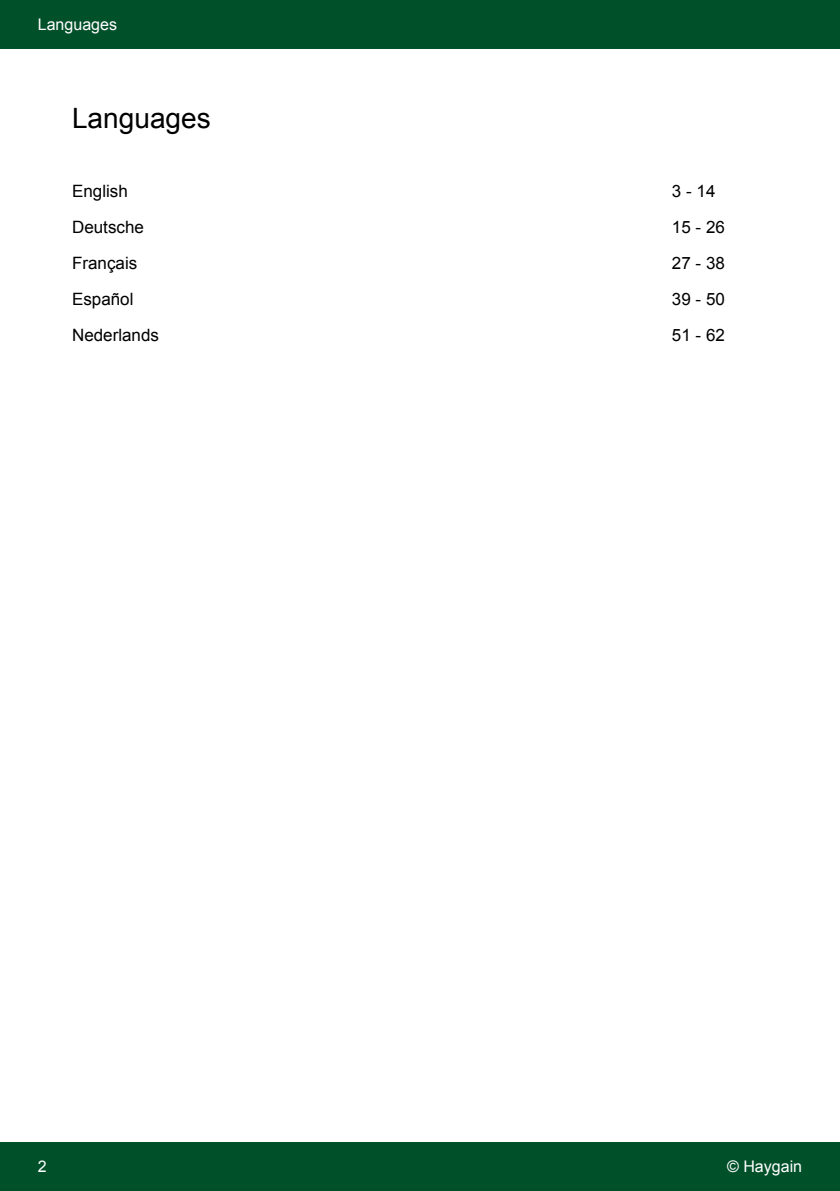
<style>
.page{position:relative;width:840px;height:1191px;background:#fff}
.page>*{position:absolute;margin:0;border:0;box-sizing:border-box;transform-origin:0 0}
.t1{font:28px "Arial";color:#000}
.t2{font:17px/36px "Arial";color:#000}
.t3{font:16px "Arial";color:#fff}
</style>
<div class="page">
<div style="left:0;top:1142px;width:839px;height:49px;background:#00502a"></div>
<div style="left:0;top:0;width:839px;height:49px;background:#00502a"></div>
<p class="t3" style="left:38px;top:13px;width:81px">Languages</p>
<h1 class="t1" style="left:72px;top:100px;width:140px">Languages</h1>
<p class="t2" style="left:72px;top:173px;width:88px">English<br>Deutsche<br>Français<br>Español<br>Nederlands</p>
<p class="t3" style="left:38px;top:1155px;width:10px">2</p>
<p class="t2" style="left:671px;top:173px;width:54px">3 - 14<br>15 - 26<br>27 - 38<br>39 - 50<br>51 - 62</p>
<p class="t3" style="left:726px;top:1155px;width:76px">© Haygain</p>
</div>
